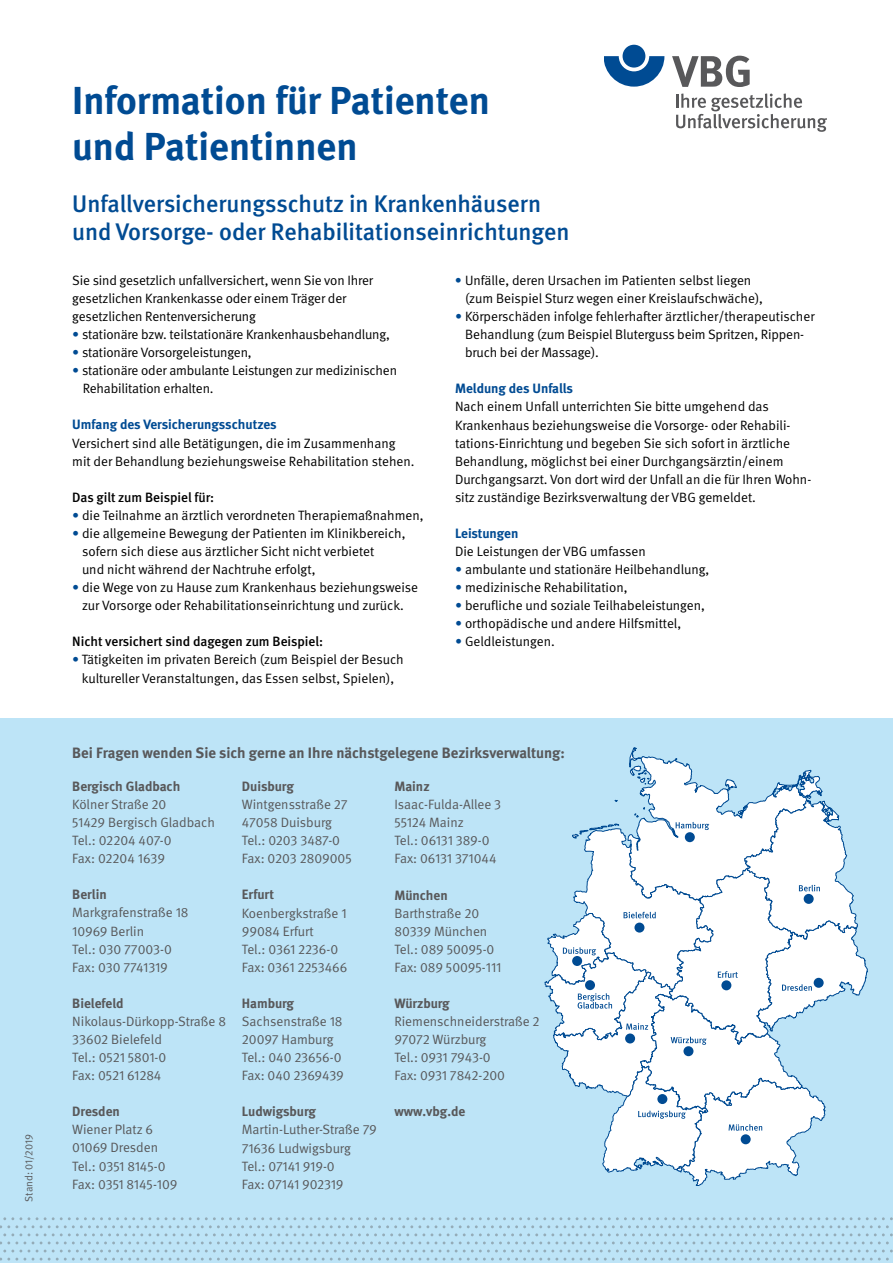
<style>
.page{position:relative;width:893px;height:1263px;background:#fff}
.page>*{position:absolute;margin:0;border:0;box-sizing:border-box;transform-origin:0 0}
._24pt_Überschrift{font:700 39px "DGUV Meta";color:#004b93}
.t1{font:500 24px/28.8px "DGUV Meta";color:#004b93}
.t2{font:700 15px "DGUV Meta";color:#58585a}
.t3{font:13.5px/18.1px "DGUV Meta";letter-spacing:-.005em;color:#000}
.t4{font:13.5px "DGUV Meta";color:#58585a}
.t5{font:700 13.5px "DGUV Meta";color:#58585a}
.t6{font:500 13.5px "DGUV Meta";letter-spacing:-.005em;color:#000}
.t7{font:700 13.5px "DGUV Meta";color:#004b93}
.t8{font:13.5px "DGUV Meta";letter-spacing:-.02em;color:#58585a}
.t9{font:10.5px "DGUV Meta";color:#58585a}
.s1{color:#004b93}
</style>
<div class="page">
<div style="left:0;top:719px;width:893px;height:544px;background:#bde4f7"></div>
<svg style="left:0;top:1217px;width:893px;height:43px"></svg>
<svg style="left:604px;top:56px;width:60px;height:31px"></svg>
<div style="left:623px;top:45px;width:22px;height:23px;background:#004b93;border-radius:50%"></div>
<svg style="left:672px;top:56px;width:78px;height:31px"></svg>
<svg style="left:676px;top:93px;width:151px;height:39px"></svg>
<svg style="left:544px;top:747px;width:324px;height:438px"></svg>
<p class="t9" style="left:23px;top:1201px;width:69px;rotate:-90deg">Stand: 01/2019</p>
<p class="_24pt_Überschrift" style="left:72px;top:77px;width:419px">Information für Patienten</p>
<p class="_24pt_Überschrift" style="left:72px;top:124px;width:287px">und Patientinnen</p>
<p class="t1" style="left:72px;top:190px;width:499px">Unfallversicherungsschutz in Krankenhäusern und Vorsorge- oder Rehabilitationseinrichtungen</p>
<p class="t3" style="left:72px;top:271px;width:302px">Sie sind gesetzlich unfallversichert, wenn Sie von Ihrer</p>
<p class="t3" style="left:72px;top:290px;width:276px">gesetzlichen Krankenkasse oder einem Träger der</p>
<p class="t3" style="left:72px;top:308px;width:185px">gesetzlichen Rentenversicherung</p>
<p class="t3" style="left:72px;top:326px;width:319px"><span class="s1">∙</span> stationäre bzw. teilstationäre Krankenhausbehandlung,</p>
<p class="t3" style="left:72px;top:344px;width:181px"><span class="s1">∙</span> stationäre Vorsorgeleistungen,</p>
<p class="t3" style="left:72px;top:362px;width:326px"><span class="s1">∙</span> stationäre oder ambulante Leistungen zur medizinischen</p>
<p class="t3" style="left:83px;top:380px;width:132px">Rehabilitation erhalten.</p>
<p class="t7" style="left:72px;top:417px;width:206px">Umfang des Versicherungsschutzes</p>
<p class="t3" style="left:72px;top:434px;width:344px">Versichert sind alle Betätigungen, die im Zusammenhang mit der Behandlung beziehungsweise Rehabilitation stehen.</p>
<p class="t6" style="left:72px;top:489px;width:143px">Das gilt zum Beispiel für:</p>
<p class="t3" style="left:72px;top:506px;width:353px"><span class="s1">∙</span> die Teilnahme an ärztlich verordneten Therapiemaßnahmen,</p>
<p class="t3" style="left:82px;top:524px;width:325px;text-indent:-10px"><span class="s1">∙</span> die allgemeine Bewegung der Patienten im Klinikbereich, sofern sich diese aus ärztlicher Sicht nicht verbietet<br>und nicht während der Nachtruhe erfolgt,</p>
<p class="t3" style="left:72px;top:579px;width:347px;text-align:center"><span class="s1">∙</span> die Wege von zu Hause zum Krankenhaus beziehungsweise zur Vorsorge oder Rehabilitationseinrichtung und zurück.</p>
<p class="t6" style="left:72px;top:634px;width:252px">Nicht versichert sind dagegen zum Beispiel:</p>
<p class="t3" style="left:72px;top:651px;width:333px;text-align:center"><span class="s1">∙</span> Tätigkeiten im privaten Bereich (zum Beispiel der Besuch kultureller Veranstaltungen, das Essen selbst, Spielen),</p>
<p class="t3" style="left:465px;top:271px;width:299px;text-indent:-10px"><span class="s1">∙</span> Unfälle, deren Ursachen im Patienten selbst liegen (zum Beispiel Sturz wegen einer Kreislaufschwäche),</p>
<p class="t3" style="left:465px;top:308px;width:351px;text-indent:-10px"><span class="s1">∙</span> Körperschäden infolge fehlerhafter ärztlicher/therapeutischer<br>Behandlung (zum Beispiel Bluterguss beim Spritzen, Rippen&shy;bruch bei der Massage).</p>
<p class="t7" style="left:455px;top:381px;width:119px">Meldung des Unfalls</p>
<p class="t3" style="left:455px;top:398px;width:315px">Nach einem Unfall unterrichten Sie bitte umgehend das</p>
<p class="t3" style="left:455px;top:416px;width:358px">Krankenhaus beziehungsweise die Vorsorge- oder Rehabili&shy;tations-Einrichtung und begeben Sie sich sofort in ärztliche Behandlung, möglichst bei einer Durchgangsärztin/einem Durchgangsarzt. Von dort wird der Unfall an die für Ihren Wohn&shy;sitz zuständige Bezirksverwaltung der VBG gemeldet.</p>
<p class="t7" style="left:455px;top:525px;width:65px">Leistungen</p>
<p class="t3" style="left:455px;top:543px;width:192px">Die Leistungen der VBG umfassen</p>
<p class="t3" style="left:455px;top:561px;width:256px"><span class="s1">∙</span> ambulante und stationäre Heilbehandlung,</p>
<p class="t3" style="left:455px;top:579px;width:174px"><span class="s1">∙</span> medizinische Rehabilitation,</p>
<p class="t3" style="left:455px;top:597px;width:252px"><span class="s1">∙</span> berufliche und soziale Teilhabeleistungen,</p>
<p class="t3" style="left:455px;top:615px;width:228px"><span class="s1">∙</span> orthopädische und andere Hilfsmittel,</p>
<p class="t3" style="left:455px;top:633px;width:101px"><span class="s1">∙</span> Geldleistungen.</p>
<p class="t2" style="left:72px;top:743px;width:494px">Bei Fragen wenden Sie sich gerne an Ihre nächstgelegene Bezirksverwaltung:</p>
<p class="t5" style="left:72px;top:778px;width:110px">Bergisch Gladbach</p>
<p class="t4" style="left:72px;top:796px;width:96px">Kölner Straße 20</p>
<p class="t4" style="left:72px;top:815px;width:144px">51429 Bergisch Gladbach</p>
<p class="t4" style="left:72px;top:833px;width:101px">Tel.: 02204 407-0</p>
<p class="t4" style="left:72px;top:851px;width:94px">Fax: 02204 1639</p>
<p class="t5" style="left:72px;top:887px;width:36px">Berlin</p>
<p class="t4" style="left:72px;top:905px;width:118px">Markgrafenstraße 18</p>
<p class="t4" style="left:72px;top:923px;width:73px">10969 Berlin</p>
<p class="t4" style="left:72px;top:941px;width:101px">Tel.: 030 77003-0</p>
<p class="t4" style="left:72px;top:959px;width:97px">Fax: 030 7741319</p>
<p class="t5" style="left:72px;top:995px;width:53px">Bielefeld</p>
<p class="t4" style="left:72px;top:1013px;width:155px">Nikolaus-Dürkopp-Straße 8</p>
<p class="t4" style="left:72px;top:1031px;width:91px">33602 Bielefeld</p>
<p class="t4" style="left:72px;top:1049px;width:96px">Tel.: 0521 5801-0</p>
<p class="t4" style="left:72px;top:1068px;width:91px">Fax: 0521 61284</p>
<p class="t5" style="left:72px;top:1103px;width:49px">Dresden</p>
<p class="t4" style="left:72px;top:1122px;width:82px">Wiener Platz 6</p>
<p class="t4" style="left:72px;top:1140px;width:87px">01069 Dresden</p>
<p class="t4" style="left:72px;top:1158px;width:95px">Tel.: 0351 8145-0</p>
<p class="t4" style="left:72px;top:1176px;width:107px">Fax: 0351 8145-109</p>
<p class="t5" style="left:242px;top:778px;width:53px">Duisburg</p>
<p class="t4" style="left:242px;top:797px;width:107px">Wintgensstraße 27</p>
<p class="t4" style="left:242px;top:815px;width:92px">47058 Duisburg</p>
<p class="t4" style="left:242px;top:833px;width:100px">Tel.: 0203 3487-0</p>
<p class="t4" style="left:242px;top:851px;width:111px">Fax: 0203 2809005</p>
<p class="t5" style="left:242px;top:887px;width:34px">Erfurt</p>
<p class="t4" style="left:242px;top:905px;width:106px">Koenbergkstraße 1</p>
<p class="t4" style="left:242px;top:923px;width:73px">99084 Erfurt</p>
<p class="t4" style="left:242px;top:941px;width:98px">Tel.: 0361 2236-0</p>
<p class="t4" style="left:242px;top:959px;width:107px">Fax: 0361 2253466</p>
<p class="t5" style="left:242px;top:995px;width:54px">Hamburg</p>
<p class="t4" style="left:242px;top:1013px;width:102px">Sachsenstraße 18</p>
<p class="t4" style="left:242px;top:1031px;width:93px">20097 Hamburg</p>
<p class="t4" style="left:242px;top:1050px;width:101px">Tel.: 040 23656-0</p>
<p class="t4" style="left:242px;top:1068px;width:104px">Fax: 040 2369439</p>
<p class="t5" style="left:242px;top:1104px;width:76px">Ludwigsburg</p>
<p class="t4" style="left:242px;top:1122px;width:137px">Martin-Luther-Straße 79</p>
<p class="t4" style="left:242px;top:1140px;width:111px">71636 Ludwigsburg</p>
<p class="t4" style="left:242px;top:1158px;width:94px">Tel.: 07141 919-0</p>
<p class="t4" style="left:242px;top:1176px;width:103px">Fax: 07141 902319</p>
<p class="t5" style="left:394px;top:778px;width:37px">Mainz</p>
<p class="t4" style="left:394px;top:797px;width:108px">Isaac-Fulda-Allee 3</p>
<p class="t4" style="left:394px;top:815px;width:71px">55124 Mainz</p>
<p class="t4" style="left:394px;top:833px;width:97px">Tel.: 06131 389-0</p>
<p class="t4" style="left:394px;top:851px;width:104px">Fax: 06131 371044</p>
<p class="t5" style="left:394px;top:887px;width:55px">München</p>
<p class="t4" style="left:394px;top:905px;width:86px">Barthstraße 20</p>
<p class="t4" style="left:394px;top:923px;width:94px">80339 München</p>
<p class="t4" style="left:394px;top:941px;width:102px">Tel.: 089 50095-0</p>
<p class="t4" style="left:394px;top:959px;width:109px">Fax: 089 50095-111</p>
<p class="t5" style="left:394px;top:995px;width:57px">Würzburg</p>
<p class="t4" style="left:394px;top:1013px;width:147px">Riemenschneiderstraße 2</p>
<p class="t4" style="left:394px;top:1032px;width:94px">97072 Würzburg</p>
<p class="t8" style="left:394px;top:1050px;width:98px">Tel.: 0931 7943-0</p>
<p class="t4" style="left:394px;top:1068px;width:112px">Fax: 0931 7842-200</p>
<p class="t5" style="left:394px;top:1104px;width:72px">www.vbg.de</p>
</div>
